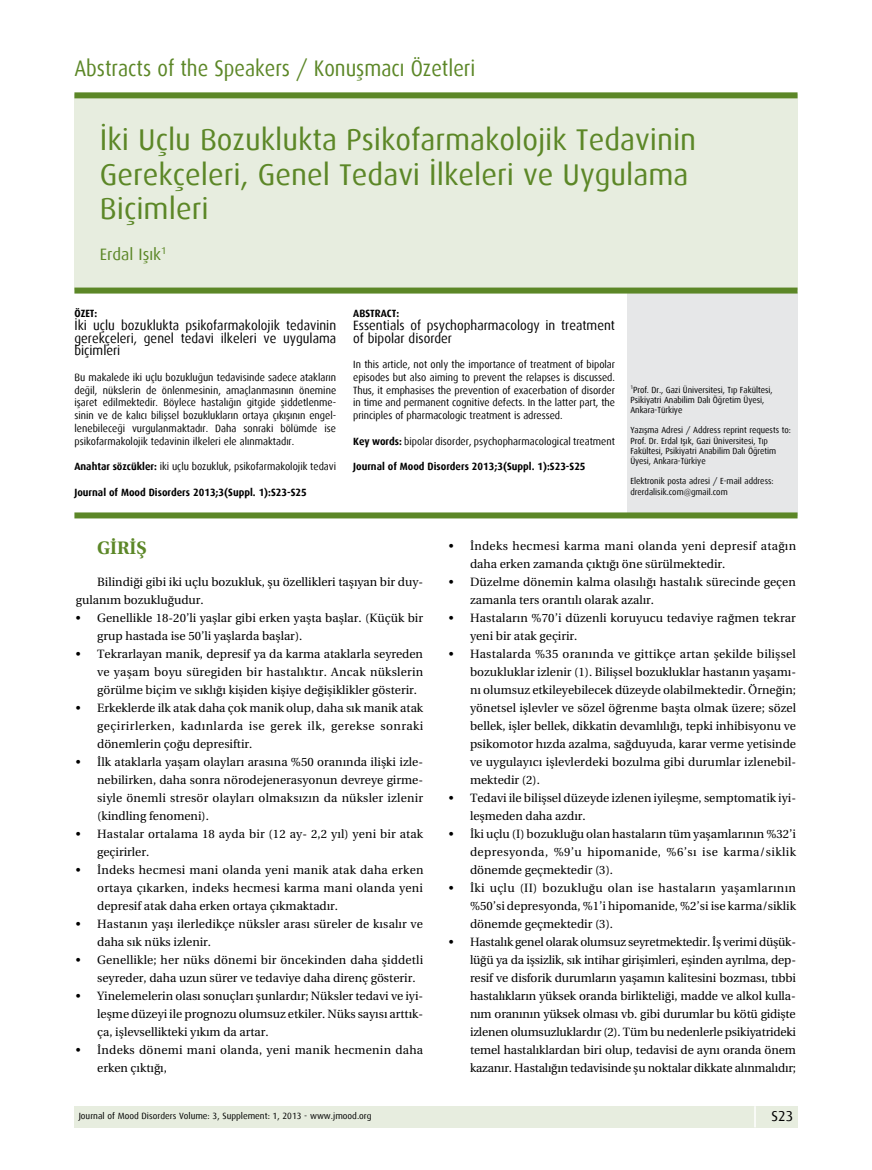
<style>
.page{position:relative;width:872px;height:1170px;background:#fff}
.page>*{position:absolute;margin:0;border:0;box-sizing:border-box;transform-origin:0 0}
.t1{font:30px/34.5px "Dax";color:#5c8727}
.t2{font:22.5px "Dax";color:#5c8727;scale:.9 1}
.t3{font:18px "Utopia Bold Tr";color:#5c8727}
.t4{font:16.5px "Dax";color:#5c8727}
.t5{font:14.25px "Dax";color:#000}
.t6{font:13.5px/12.8px "Dax";color:#000;text-align:justify;scale:.95 1}
.t7{font:12px/18px "Utopia Medium Tr";color:#000;text-align:justify}
.t8{font:12px/18px "Utopia Medium Tr";letter-spacing:.025em;color:#000}
.t9{font:12px/18px "Utopia Medium Tr";letter-spacing:.02em;color:#000}
.t10{font:10.5px/12.8px "Dax";color:#000;text-align:justify;scale:.95 1}
.t11{font:700 10.5px "Dax";color:#000;scale:.95 1}
.t12{font:9px "Dax";color:#000}
.t13{font:8.85px/10.2px "Dax";letter-spacing:-.005em;color:#000;scale:.95 1}
.s1{font-weight:700}
</style>
<div class="page">
<div style="left:74px;top:1106px;width:723px;height:21px;background:#e7eddf"></div>
<svg style="left:754px;top:1106px;width:1px;height:21px"></svg>
<div style="left:74px;top:95px;width:723px;height:195px;background:#e7eddf"></div>
<div style="left:627px;top:292px;width:170px;height:224px;background:#e6e7e8"></div>
<div style="left:74px;top:287px;width:723px;height:6px;background:#5c8727"></div>
<div style="left:74px;top:512px;width:723px;height:6px;background:#5c8727"></div>
<div style="left:74px;top:92px;width:723px;height:6px;background:#5c8727"></div>
<h2 class="t2" style="left:74px;top:56px;width:447px">Abstracts of the Speakers / Konuşmacı Özetleri</h2>
<h1 class="t1" style="left:100px;top:123px;width:598px">İki Uçlu Bozuklukta Psikofarmakolojik Tedavinin<br>Gerekçeleri, Genel Tedavi İlkeleri ve Uygulama<br>Biçimleri</h1>
<h3 class="t4" style="left:100px;top:245px;width:68px">Erdal Işık<sup>1</sup></h3>
<p class="t11" style="left:74px;top:307px;width:26px">ÖZET:</p>
<p class="t6" style="left:74px;top:319px;width:277px">İki uçlu bozuklukta psikofarmakolojik tedavinin gerekçeleri, genel tedavi ilkeleri ve uygulama biçimleri</p>
<p class="t10" style="left:74px;top:371px;width:277px">Bu makalede iki uçlu bozukluğun tedavisinde sadece atakların değil, nükslerin de önlenmesinin, amaçlanmasının önemine işaret edilmektedir. Böylece hastalığın gitgide şiddetlenme&shy;sinin ve de kalıcı bilişsel bozuklukların ortaya çıkışının engel&shy;lenebileceği vurgulanmaktadır. Daha sonraki bölümde ise psikofarmakolojik tedavinin ilkeleri ele alınmaktadır.</p>
<p class="t10" style="left:74px;top:460px;width:277px"><span class="s1">Anahtar sözcükler:</span> iki uçlu bozukluk, psikofarmakolojik tedavi</p>
<p class="t11" style="left:74px;top:486px;width:246px">Journal of Mood Disorders 2013;3(Suppl. 1):S23-S25</p>
<p class="t11" style="left:353px;top:307px;width:50px">ABSTRACT:</p>
<p class="t6" style="left:353px;top:319px;width:277px">Essentials of psychopharmacology in treatment of bipolar disorder</p>
<p class="t10" style="left:353px;top:358px;width:277px">In this article, not only the importance of treatment of bipolar episodes but also aiming to prevent the relapses is discussed.<br>Thus, it emphasises the prevention of exacerbation of disorder in time and permanent cognitive defects. In the latter part, the principles of pharmacologic treatment is adressed.</p>
<p class="t10" style="left:353px;top:435px;width:277px"><span class="s1">Key words:</span> bipolar disorder, psychopharmacological treatment</p>
<p class="t11" style="left:353px;top:460px;width:246px">Journal of Mood Disorders 2013;3(Suppl. 1):S23-S25</p>
<p class="t13" style="left:630px;top:384px;width:151px"><sup>1</sup>Prof. Dr., Gazi Üniversitesi, Tıp Fakültesi,<br>Psikiyatri Anabilim Dalı Öğretim Üyesi,<br>Ankara-Türkiye</p>
<p class="t13" style="left:630px;top:425px;width:170px">Yazışma Adresi / Address reprint requests to:<br>Prof. Dr. Erdal Işık, Gazi Üniversitesi, Tıp Fakültesi, Psikiyatri Anabilim Dalı Öğretim Üyesi, Ankara-Türkiye</p>
<p class="t13" style="left:630px;top:476px;width:152px">Elektronik posta adresi / E-mail address: drerdalisik.com@gmail.com</p>
<h3 class="t3" style="left:97px;top:537px;width:51px">GİRİŞ</h3>
<p class="t7" style="left:76px;top:572px;width:349px;text-indent:21px">Bilindiği gibi iki uçlu bozukluk, şu özellikleri taşıyan bir duy&shy;gulanım bozukluğudur.</p>
<p class="t7" style="left:97px;top:608px;width:327px;text-indent:-21px">• Genellikle 18-20’li yaşlar gibi erken yaşta başlar. (Küçük bir grup hastada ise 50’li yaşlarda başlar).</p>
<p class="t7" style="left:97px;top:644px;width:327px;text-indent:-21px">• Tekrarlayan manik, depresif ya da karma ataklarla seyreden ve yaşam boyu süregiden bir hastalıktır. Ancak nükslerin görülme biçim ve sıklığı kişiden kişiye değişiklikler gösterir.</p>
<p class="t7" style="left:97px;top:698px;width:328px;text-indent:-21px">• Erkeklerde ilk atak daha çok manik olup, daha sık manik atak geçirirlerken, kadınlarda ise gerek ilk, gerekse sonraki dönemlerin çoğu depresiftir.</p>
<p class="t7" style="left:97px;top:752px;width:327px;text-indent:-21px">• İlk ataklarla yaşam olayları arasına %50 oranında ilişki izle&shy;nebilirken, daha sonra nörodejenerasyonun devreye girme&shy;siyle önemli stresör olayları olmaksızın da nüksler izlenir (kindling fenomeni).</p>
<p class="t7" style="left:97px;top:824px;width:327px;text-indent:-21px">• Hastalar ortalama 18 ayda bir (12 ay- 2,2 yıl) yeni bir atak geçirirler.</p>
<p class="t7" style="left:97px;top:860px;width:328px;text-indent:-21px">• İndeks hecmesi mani olanda yeni manik atak daha erken ortaya çıkarken, indeks hecmesi karma mani olanda yeni depresif atak daha erken ortaya çıkmaktadır.</p>
<p class="t7" style="left:97px;top:914px;width:327px;text-indent:-21px">• Hastanın yaşı ilerledikçe nüksler arası süreler de kısalır ve daha sık nüks izlenir.</p>
<p class="t7" style="left:97px;top:950px;width:327px;text-indent:-21px">• Genellikle; her nüks dönemi bir öncekinden daha şiddetli seyreder, daha uzun sürer ve tedaviye daha direnç gösterir.</p>
<p class="t7" style="left:97px;top:986px;width:327px;text-indent:-21px">• Yinelemelerin olası sonuçları şunlardır; Nüksler tedavi ve iyi&shy;leşme düzeyi ile prognozu olumsuz etkiler. Nüks sayısı arttık&shy;ça, işlevsellikteki yıkım da artar.</p>
<p class="t9" style="left:97px;top:1040px;width:327px;text-indent:-21px">• İndeks dönemi mani olanda, yeni manik hecmenin daha erken çıktığı,</p>
<p class="t8" style="left:470px;top:536px;width:327px;text-indent:-21px">• İndeks hecmesi karma mani olanda yeni depresif atağın daha erken zamanda çıktığı öne sürülmektedir.</p>
<p class="t7" style="left:470px;top:572px;width:327px;text-indent:-21px">• Düzelme dönemin kalma olasılığı hastalık sürecinde geçen zamanla ters orantılı olarak azalır.</p>
<p class="t7" style="left:470px;top:608px;width:327px;text-indent:-21px">• Hastaların %70’i düzenli koruyucu tedaviye rağmen tekrar yeni bir atak geçirir.</p>
<p class="t7" style="left:470px;top:644px;width:328px;text-indent:-21px">• Hastalarda %35 oranında ve gittikçe artan şekilde bilişsel bozukluklar izlenir (1). Bilişsel bozukluklar hastanın yaşamı&shy;nı olumsuz etkileyebilecek düzeyde olabilmektedir. Örneğin; yönetsel işlevler ve sözel öğrenme başta olmak üzere; sözel bellek, işler bellek, dikkatin devamlılığı, tepki inhibisyonu ve psikomotor hızda azalma, sağduyuda, karar verme yetisinde ve uygulayıcı işlevlerdeki bozulma gibi durumlar izlenebil&shy;mektedir (2).</p>
<p class="t7" style="left:470px;top:788px;width:327px;text-indent:-21px">• Tedavi ile bilişsel düzeyde izlenen iyileşme, semptomatik iyi&shy;leşmeden daha azdır.</p>
<p class="t7" style="left:470px;top:824px;width:327px;text-indent:-21px">• İki uçlu (I) bozukluğu olan hastaların tüm yaşamlarının %32’i depresyonda, %9’u hipomanide, %6’sı ise karma/siklik dönemde geçmektedir (3).</p>
<p class="t7" style="left:470px;top:878px;width:327px;text-indent:-21px">• İki uçlu (II) bozukluğu olan ise hastaların yaşamlarının %50’si depresyonda, %1’i hipomanide, %2’si ise karma/siklik dönemde geçmektedir (3).</p>
<p class="t7" style="left:470px;top:932px;width:327px;text-indent:-21px">• Hastalık genel olarak olumsuz seyretmektedir. İş verimi düşük&shy;lüğü ya da işsizlik, sık intihar girişimleri, eşinden ayrılma, dep&shy;resif ve disforik durumların yaşamın kalitesini bozması, tıbbi hastalıkların yüksek oranda birlikteliği, madde ve alkol kulla&shy;nım oranının yüksek olması vb. gibi durumlar bu kötü gidişte izlenen olumsuzluklardır (2). Tüm bu nedenlerle psikiyatrideki temel hastalıklardan biri olup, tedavisi de aynı oranda önem kazanır. Hastalığın tedavisinde şu noktalar dikkate alınmalıdır;</p>
<p class="t12" style="left:79px;top:1111px;width:294px">Journal of Mood Disorders Volume: 3, Supplement: 1, 2013 - www.jmood.org</p>
<p class="t5" style="left:771px;top:1108px;width:23px">S23</p>
</div>
